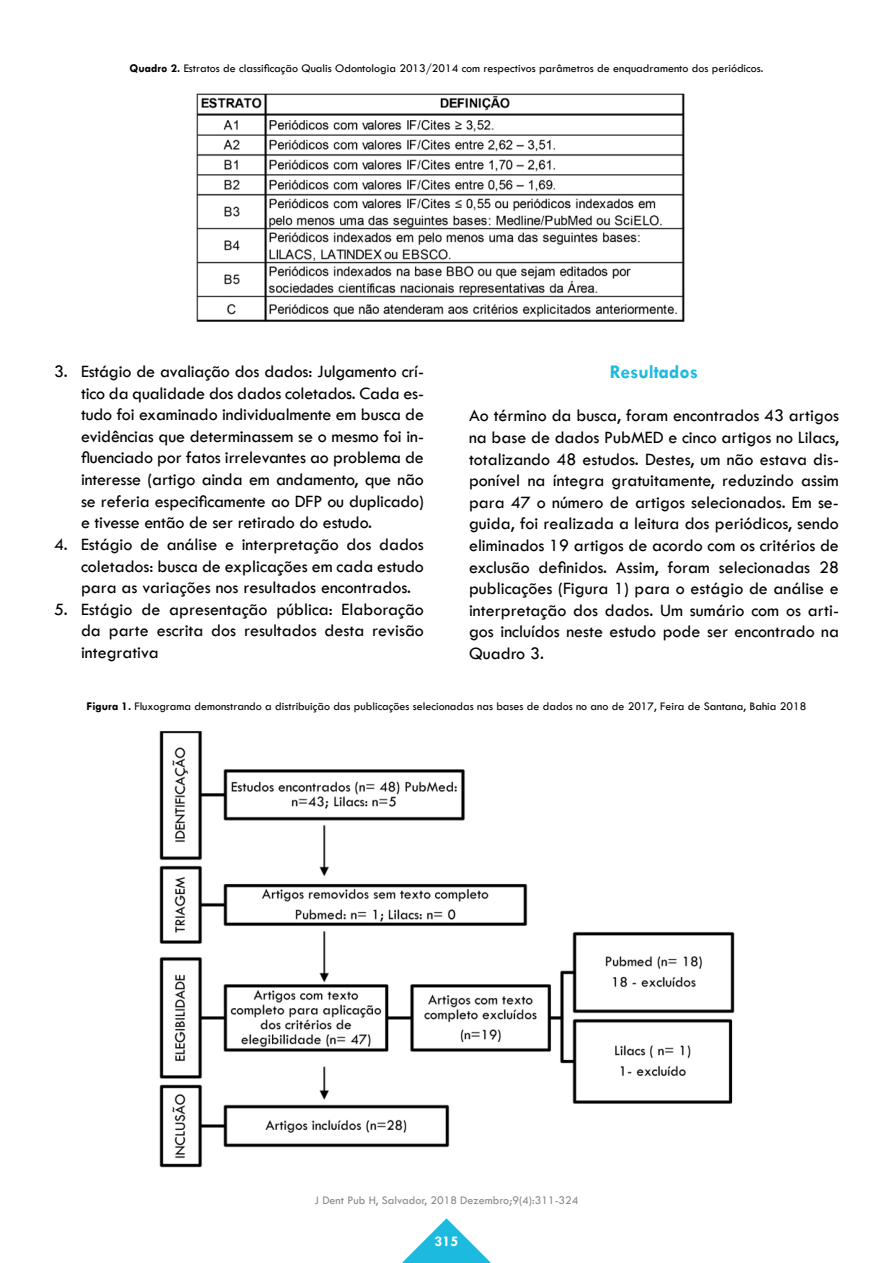
<style>
.page{position:relative;width:893px;height:1263px;background:#fff}
.page>*{position:absolute;margin:0;border:0;box-sizing:border-box;transform-origin:0 0}
.t1{font:700 19.5px "Tw Cen";color:#1dbadf}
.t2{font:18px/21.6px "Tw Cen";color:#000;text-align:justify}
.t3{font:700 15px "Tw Cen";color:#fff}
.t4{font:12px "Tw Cen";color:#000}
.t5{font:12px "Tw Cen";color:#878787}
.s1{font-weight:700}
</style>
<div class="page">
<svg style="left:402px;top:1218px;width:89px;height:45px"></svg>
<img style="left:159px;top:731px;width:576px;height:437px">
<img style="left:196px;top:93px;width:489px;height:229px">
<p class="t4" style="left:130px;top:61px;width:635px"><span class="s1">Quadro 2.</span> Estratos de classificação Qualis Odontologia 2013/2014 com respectivos parâmetros de enquadramento dos periódicos.</p>
<p class="t2" style="left:81px;top:360px;width:344px;text-indent:-27px">3. Estágio de avaliação dos dados: Julgamento crí&shy;tico da qualidade dos dados coletados. Cada es&shy;tudo foi examinado individualmente em busca de evidências que determinassem se o mesmo foi in&shy;fluenciado por fatos irrelevantes ao problema de interesse (artigo ainda em andamento, que não se referia especificamente ao DFP ou duplicado) e tivesse então de ser retirado do estudo.</p>
<p class="t2" style="left:81px;top:533px;width:344px;text-indent:-27px">4. Estágio de análise e interpretação dos dados coletados: busca de explicações em cada estudo para as variações nos resultados encontrados.</p>
<p class="t2" style="left:81px;top:598px;width:344px;text-indent:-27px">5. Estágio de apresentação pública: Elaboração da parte escrita dos resultados desta revisão integrativa</p>
<p class="t1" style="left:610px;top:360px;width:90px">Resultados</p>
<p class="t2" style="left:469px;top:405px;width:371px">Ao término da busca, foram encontrados 43 artigos na base de dados PubMED e cinco artigos no Lilacs, totalizando 48 estudos. Destes, um não estava dis&shy;ponível na íntegra gratuitamente, reduzindo assim para 47 o número de artigos selecionados. Em se&shy;guida, foi realizada a leitura dos periódicos, sendo eliminados 19 artigos de acordo com os critérios de exclusão definidos. Assim, foram selecionadas 28 publicações (Figura 1) para o estágio de análise e interpretação dos dados. Um sumário com os arti&shy;gos incluídos neste estudo pode ser encontrado na Quadro 3.</p>
<p class="t4" style="left:87px;top:699px;width:721px"><span class="s1">Figura 1.</span> Fluxograma demonstrando a distribuição das publicações selecionadas nas bases de dados no ano de 2017, Feira de Santana, Bahia 2018</p>
<p class="t5" style="left:314px;top:1193px;width:266px">J Dent Pub H, Salvador, 2018 Dezembro;9(4):311-324</p>
<p class="t3" style="left:435px;top:1232px;width:25px">315</p>
</div>
